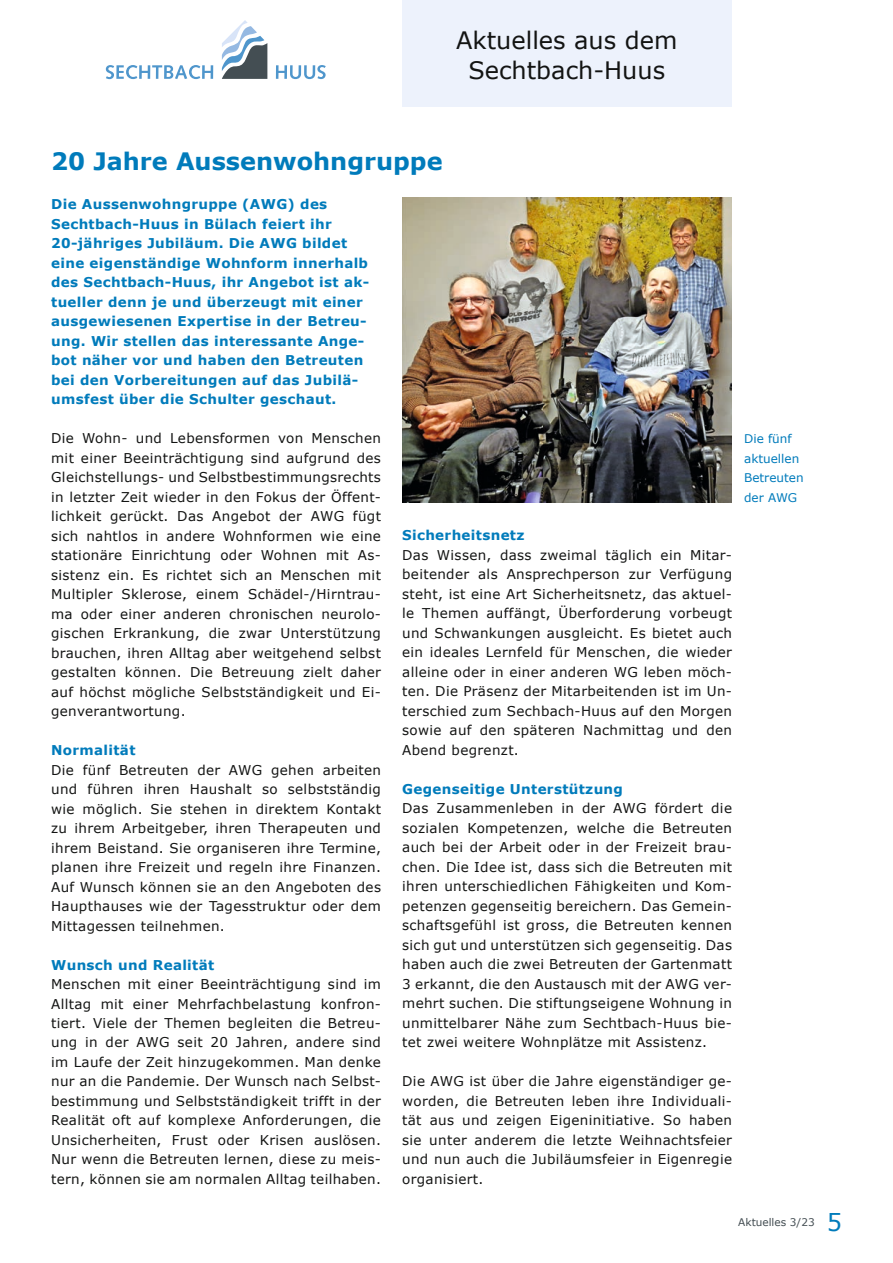
<style>
.page{position:relative;width:893px;height:1263px;background:#fff}
.page>*{position:absolute;margin:0;border:0;box-sizing:border-box;transform-origin:0 0}
.t1{font:24px/30px "Verdana";color:#131413;text-align:center}
.t2{font:700 24px "Verdana";color:#007bbb}
.t3{font:24px "Verdana";color:#007bbb}
.t4{font:13.5px/19.5px "Verdana";letter-spacing:.025em;color:#131413;text-align:justify}
.t5{font:700 13.5px/19.5px "Verdana";letter-spacing:.025em;color:#007bbb}
.t6{font:12px/19.5px "Verdana";color:#007bbb}
.t7{font:10.5px "Verdana";color:#444e53}
</style>
<div class="page">
<div style="left:402px;top:0;width:330px;height:106px;background:#edf2fc"></div>
<svg style="left:222px;top:20px;width:45px;height:59px"></svg>
<svg style="left:106px;top:65px;width:107px;height:14px"></svg>
<svg style="left:276px;top:65px;width:50px;height:14px"></svg>
<img style="left:402px;top:198px;width:329px;height:304px">
<h1 class="t1" style="left:456px;top:25px;width:223px">Aktuelles aus dem<br>Sechtbach-Huus</h1>
<h1 class="t2" style="left:51px;top:144px;width:393px">20 Jahre Aussenwohngruppe</h1>
<p class="t5" style="left:51px;top:194px;width:320px">Die Aussenwohngruppe (AWG) des Sechtbach-Huus in Bülach feiert ihr 20-jähriges Jubiläum. Die AWG bildet eine eigenständige Wohnform innerhalb des Sechtbach -Huus, ihr Angebot ist ak&shy;tueller denn je und überzeugt mit einer ausgewiesenen Expertise in der Betreu&shy;ung. Wir stellen das interessante Ange&shy;bot näher vor und haben den Betreuten bei den Vorbereitungen auf das Jubilä&shy;umsfest über die Schulter geschaut.</p>
<p class="t4" style="left:51px;top:428px;width:331px">Die Wohn- und Lebensformen von Menschen mit einer Beeinträchtigung sind aufgrund des Gleichstellungs- und Selbstbestimmungsrechts in letzter Zeit wieder in den Fokus der Öffent&shy;lichkeit gerückt. Das Angebot der AWG fügt sich nahtlos in andere Wohnformen wie eine stationäre Einrichtung oder Wohnen mit As&shy;sistenz ein. Es richtet sich an Menschen mit Multipler Sklerose, einem Schädel-/Hirntrau&shy;ma oder einer anderen chronischen neurolo&shy;gischen Erkrankung, die zwar Unterstützung brauchen, ihren Alltag aber weitgehend selbst gestalten können. Die Betreuung zielt daher auf höchst mögliche Selbstständigkeit und Ei&shy;genverantwortung.</p>
<p class="t5" style="left:51px;top:740px;width:86px">Normalität</p>
<p class="t4" style="left:51px;top:760px;width:331px">Die fünf Betreuten der AWG gehen arbeiten und führen ihren Haushalt so selbstständig wie möglich. Sie stehen in direktem Kontakt zu ihrem Arbeitgeber, ihren Therapeuten und ihrem Beistand. Sie organiseren ihre Termine, planen ihre Freizeit und regeln ihre Finanzen.<br>Auf Wunsch können sie an den Angeboten des Haupthauses wie der Tagesstruktur oder dem Mittagessen teilnehmen.</p>
<p class="t5" style="left:51px;top:954px;width:165px">Wunsch und Realität</p>
<p class="t4" style="left:51px;top:974px;width:331px">Menschen mit einer Beeinträchtigung sind im Alltag mit einer Mehrfachbelastung konfron&shy;tiert. Viele der Themen begleiten die Betreu&shy;ung in der AWG seit 20 Jahren, andere sind im Laufe der Zeit hinzugekommen. Man denke nur an die Pandemie. Der Wunsch nach Selbst&shy;bestimmung und Selbstständigkeit trifft in der Realität oft auf komplexe Anforderungen, die Unsicherheiten, Frust oder Krisen auslösen.<br>Nur wenn die Betreuten lernen, diese zu meis&shy;tern, können sie am normalen Alltag teilhaben.</p>
<p class="t5" style="left:402px;top:525px;width:124px">Sicherheitsnetz</p>
<p class="t4" style="left:402px;top:545px;width:331px">Das Wissen, dass zweimal täglich ein Mitar&shy;beitender als Ansprechperson zur Verfügung steht, ist eine Art Sicherheitsnetz, das aktuel&shy;le Themen auffängt, Überforderung vorbeugt und Schwankungen ausgleicht. Es bietet auch ein ideales Lernfeld für Menschen, die wieder alleine oder in einer anderen WG leben möch&shy;ten. Die Präsenz der Mitarbeitenden ist im Un&shy;terschied zum Sechbach-Huus auf den Morgen sowie auf den späteren Nachmittag und den Abend begrenzt.</p>
<p class="t5" style="left:402px;top:779px;width:222px">Gegenseitige Unterstützung</p>
<p class="t4" style="left:402px;top:798px;width:331px">Das Zusammenleben in der AWG fördert die sozialen Kompetenzen, welche die Betreuten auch bei der Arbeit oder in der Freizeit brau&shy;chen. Die Idee ist, dass sich die Betreuten mit ihren unterschiedlichen Fähigkeiten und Kom&shy;petenzen gegenseitig bereichern. Das Gemein&shy;schaftsgefühl ist gross, die Betreuten kennen sich gut und unterstützen sich gegenseitig. Das haben auch die zwei Betreuten der Gartenmatt 3 erkannt, die den Austausch mit der AWG ver&shy;mehrt suchen. Die stiftungseigene Wohnung in unmittelbarer Nähe zum Sechtbach-Huus bie&shy;tet zwei weitere Wohnplätze mit Assistenz.</p>
<p class="t4" style="left:402px;top:1071px;width:331px">Die AWG ist über die Jahre eigenständiger ge&shy;worden, die Betreuten leben ihre Individuali&shy;tät aus und zeigen Eigeninitiative. So haben sie unter anderem die letzte Weihnachtsfeier und nun auch die Jubiläumsfeier in Eigenregie organisiert.</p>
<p class="t6" style="left:744px;top:429px;width:61px">Die fünf aktuellen<br>Betreuten der AWG</p>
<p class="t7" style="left:738px;top:1215px;width:78px">Aktuelles 3/23</p>
<h1 class="t3" style="left:827px;top:1205px;width:17px">5</h1>
</div>
